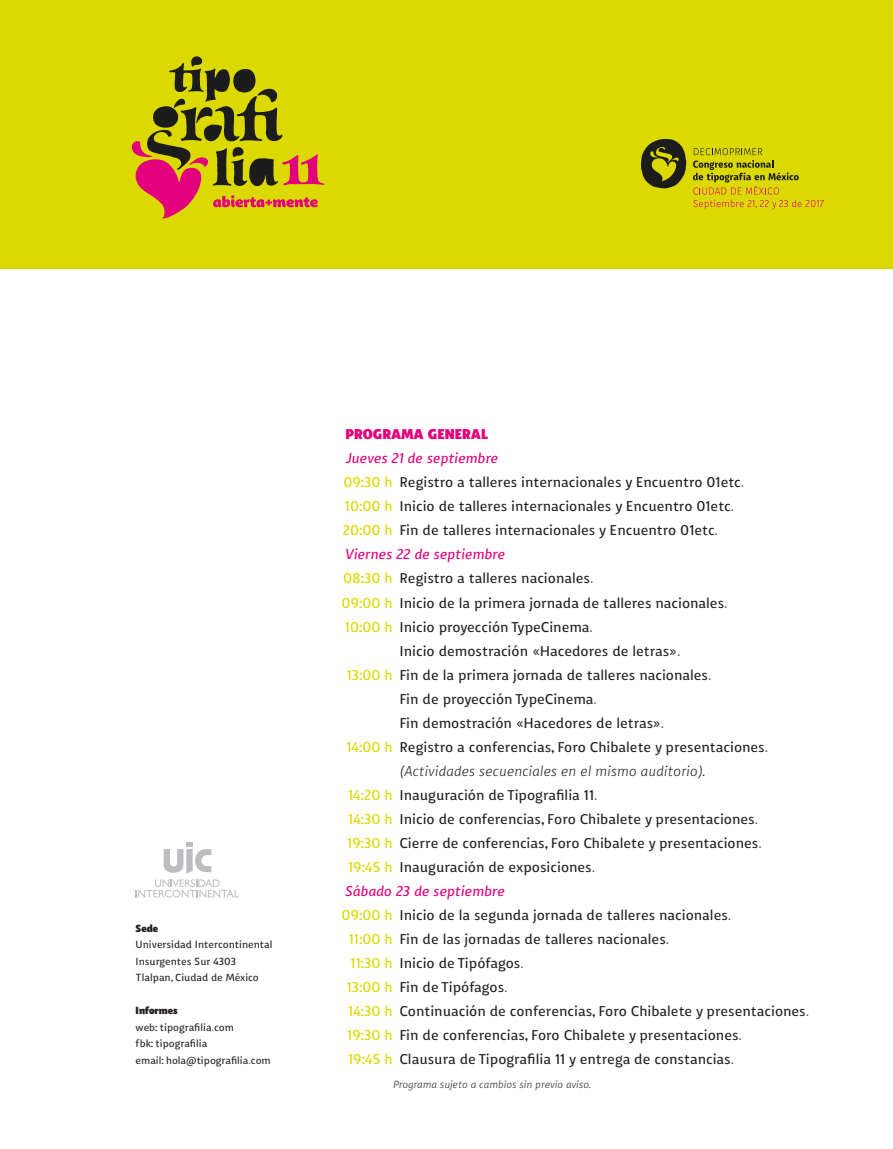
<style>
.page{position:relative;width:893px;height:1149px;background:#fff}
.page>*{position:absolute;margin:0;border:0;box-sizing:border-box;transform-origin:0 0}
.t1{font:16.5px "Kody";color:#231f20}
.t2{font:italic 16.5px "Kody";color:#e3007d}
.t3{font:italic 200 16.5px "Kody";color:#231f20}
.t4{font:900 16.5px "Kody";color:#e3007d}
.t5{font:12px "Kody";color:#231f20}
.t6{font:italic 200 12px "Kody";color:#231f20}
.t7{font:900 12px "Kody";color:#231f20}
.s1{color:#dbd900}
</style>
<div class="page">
<div style="left:0;top:0;width:893px;height:268px;background:#dbd900"></div>
<svg style="left:132px;top:56px;width:192px;height:163px"></svg>
<svg style="left:693px;top:148px;width:131px;height:61px"></svg>
<svg style="left:641px;top:139px;width:45px;height:49px"></svg>
<svg style="left:136px;top:879px;width:103px;height:18px"></svg>
<svg style="left:164px;top:842px;width:47px;height:31px"></svg>
<p class="t7" style="left:136px;top:920px;width:24px">Sede</p>
<p class="t5" style="left:136px;top:937px;width:138px">Universidad Intercontinental</p>
<p class="t5" style="left:136px;top:954px;width:102px">Insurgentes Sur 4303</p>
<p class="t5" style="left:136px;top:970px;width:125px">Tlalpan, Ciudad de México</p>
<p class="t7" style="left:136px;top:1003px;width:43px">Informes</p>
<p class="t5" style="left:136px;top:1020px;width:100px">web: tipografilia.com</p>
<p class="t5" style="left:136px;top:1036px;width:73px">fbk: tipografilia</p>
<p class="t5" style="left:136px;top:1053px;width:137px">email: hola@tipografilia.com</p>
<p class="t4" style="left:345px;top:424px;width:144px">PROGRAMA GENERAL</p>
<p class="t2" style="left:345px;top:450px;width:154px">Jueves 21 de septiembre</p>
<p class="t1" style="left:343px;top:473px;width:402px"><span class="s1">09:30 h</span> Registro a talleres internacionales y Encuentro 01etc.</p>
<p class="t1" style="left:345px;top:497px;width:391px"><span class="s1">10:00 h</span> Inicio de talleres internacionales y Encuentro 01etc.</p>
<p class="t1" style="left:343px;top:521px;width:377px"><span class="s1">20:00 h</span> Fin de talleres internacionales y Encuentro 01etc.</p>
<p class="t2" style="left:345px;top:546px;width:161px">Viernes 22 de septiembre</p>
<p class="t1" style="left:343px;top:569px;width:252px"><span class="s1">08:30 h</span> Registro a talleres nacionales.</p>
<p class="t1" style="left:342px;top:593px;width:387px"><span class="s1">09:00 h</span> Inicio de la primera jornada de talleres nacionales.</p>
<p class="t1" style="left:345px;top:617px;width:250px"><span class="s1">10:00 h</span> Inicio proyecciónTypeCinema.</p>
<p class="t1" style="left:399px;top:641px;width:282px">Inicio demostración «Hacedores de letras .«</p>
<p class="t1" style="left:347px;top:665px;width:366px"><span class="s1">13:00 h</span> Fin de la primera jornada de talleres nacionales.</p>
<p class="t1" style="left:399px;top:689px;width:199px">Fin de proyecciónTypeCinema.</p>
<p class="t1" style="left:399px;top:713px;width:266px">Fin demostración «Hacedores de letras .«</p>
<p class="t1" style="left:346px;top:737px;width:423px"><span class="s1">14:00 h</span> Registro a conferencias, Foro Chibalete y presentaciones.</p>
<p class="t3" style="left:399px;top:762px;width:307px">(Actividades secuenciales en el mismo auditorio .(</p>
<p class="t1" style="left:348px;top:785px;width:251px"><span class="s1">14:20 h</span> Inauguración deTipografilia 11.</p>
<p class="t1" style="left:348px;top:809px;width:411px"><span class="s1">14:30 h</span> Inicio de conferencias, Foro Chibalete y presentaciones.</p>
<p class="t1" style="left:347px;top:833px;width:416px"><span class="s1">19:30 h</span> Cierre de conferencias, Foro Chibalete y presentaciones.</p>
<p class="t1" style="left:348px;top:857px;width:249px"><span class="s1">19:45 h</span> Inauguración de exposiciones.</p>
<p class="t2" style="left:345px;top:882px;width:160px">Sábado 23 de septiembre</p>
<p class="t1" style="left:342px;top:905px;width:391px"><span class="s1">09:00 h</span> Inicio de la segunda jornada de talleres nacionales.</p>
<p class="t1" style="left:349px;top:929px;width:322px"><span class="s1">11:00 h</span> Fin de las jornadas de talleres nacionales.</p>
<p class="t1" style="left:351px;top:953px;width:175px"><span class="s1">11:30 h</span> Inicio deTipófagos.</p>
<p class="t1" style="left:347px;top:977px;width:162px"><span class="s1">13:00 h</span> Fin deTipófagos.</p>
<p class="t1" style="left:348px;top:1001px;width:462px"><span class="s1">14:30 h</span> Continuación de conferencias, Foro Chibalete y presentaciones.</p>
<p class="t1" style="left:347px;top:1025px;width:396px"><span class="s1">19:30 h</span> Fin de conferencias, Foro Chibalete y presentaciones.</p>
<p class="t1" style="left:348px;top:1049px;width:388px"><span class="s1">19:45 h</span> Clausura deTipografilia 11 y entrega de constancias.</p>
<p class="t6" style="left:393px;top:1078px;width:200px">Programa sujeto a cambios sin previo aviso.</p>
</div>
